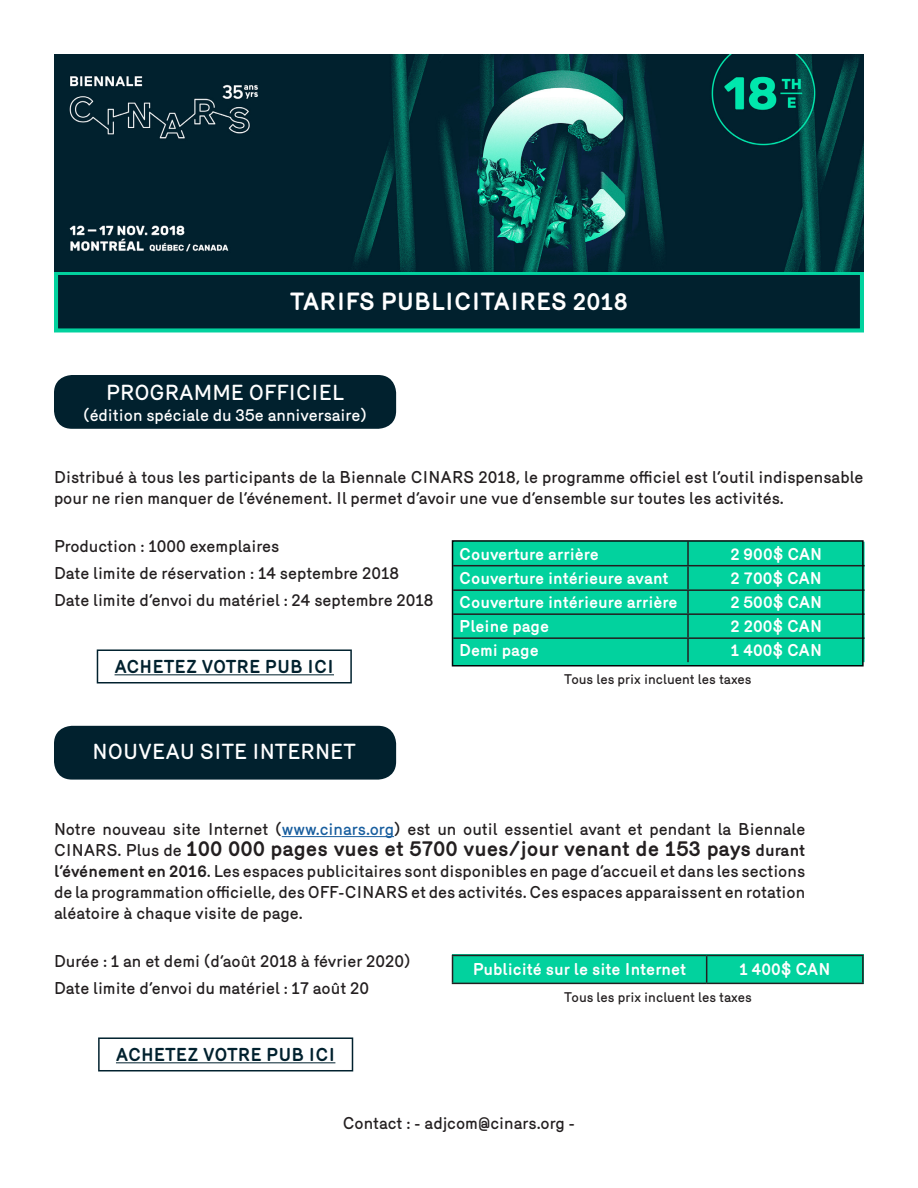
<style>
.page{position:relative;width:918px;height:1188px;background:#fff}
.page>*{position:absolute;margin:0;border:0;box-sizing:border-box;transform-origin:0 0}
.t1{font:700 24px "Mercury";color:#fff}
.t2{font:700 21px "Mercury";color:#231f20}
.t3{font:500 21px "Mercury";color:#fff}
.t4{font:700 18px "Mercury";color:#01212e}
.t5{font:500 16.5px/21px "Mercury";color:#231f20}
.t6{font:700 16.5px "Mercury";color:#fff}
.t7{font:500 16.5px "Mercury";color:#fff}
.t8{font:500 13.5px "Mercury";color:#231f20}
.s1{color:#175d9e}
.s2{font-weight:500;font-size:16.5px}
.s3{font-size:16.5px}
.s4{font-weight:700}
</style>
<div class="page">
<div style="left:54px;top:375px;width:342px;height:54px;background:#01212e;border-radius:18px"></div>
<div style="left:54px;top:726px;width:342px;height:54px;background:#01212e;border-radius:18px"></div>
<div style="left:455px;top:542px;width:410px;height:120px;background:#02d29e"></div>
<hr style="left:687px;top:542px;width:2px;height:23px;background:#231f20">
<hr style="left:453px;top:565px;width:235px;height:1px;background:#231f20">
<hr style="left:688px;top:565px;width:177px;height:1px;background:#231f20">
<hr style="left:687px;top:566px;width:2px;height:23px;background:#231f20">
<hr style="left:453px;top:589px;width:235px;height:2px;background:#231f20">
<hr style="left:688px;top:589px;width:177px;height:2px;background:#231f20">
<hr style="left:687px;top:591px;width:2px;height:22px;background:#231f20">
<hr style="left:453px;top:613px;width:235px;height:2px;background:#231f20">
<hr style="left:688px;top:613px;width:177px;height:2px;background:#231f20">
<hr style="left:687px;top:615px;width:2px;height:22px;background:#231f20">
<hr style="left:453px;top:637px;width:235px;height:2px;background:#231f20">
<hr style="left:688px;top:637px;width:177px;height:2px;background:#231f20">
<hr style="left:687px;top:639px;width:2px;height:23px;background:#231f20">
<div style="left:452px;top:540px;width:412px;height:126px;border:2px solid #020608"></div>
<hr style="left:116px;top:1062px;width:219px;height:1px;background:#01212e">
<div style="left:98px;top:1037px;width:255px;height:34px;border:2px solid #01212e"></div>
<div style="left:56px;top:273px;width:806px;height:57px;background:#01212e"></div>
<div style="left:54px;top:271px;width:810px;height:61px;border:4px solid #02d29e"></div>
<hr style="left:115px;top:674px;width:219px;height:1px;background:#01212e">
<div style="left:97px;top:649px;width:255px;height:35px;border:2px solid #01212e"></div>
<hr style="left:282px;top:836px;width:112px;height:1px;background:#175d9e">
<hr style="left:707px;top:955px;width:157px;height:1px;background:#231f20">
<svg style="left:452px;top:955px;width:410px;height:28px;background:#04c695"></svg>
<hr style="left:862px;top:956px;width:2px;height:27px;background:#231f20">
<hr style="left:452px;top:983px;width:255px;height:1px;background:#231f20">
<hr style="left:707px;top:983px;width:157px;height:1px;background:#231f20">
<img style="left:54px;top:54px;width:810px;height:217px">
<p class="t1" style="left:290px;top:288px;width:339px">TARIFS PUBLICITAIRES 2018</p>
<p class="t3" style="left:106px;top:381px;width:239px">PROGRAMME OFFICIEL</p>
<p class="t7" style="left:83px;top:406px;width:285px">(édition spéciale du 35e anniversaire)</p>
<p class="t5" style="left:54px;top:467px;width:811px">Distribué à tous les participants de la Biennale CINARS 2018, le programme officiel est l’outil indispensable pour ne rien manquer de l’événement. Il permet d’avoir une vue d’ensemble sur toutes les activités.</p>
<p class="t5" style="left:54px;top:536px;width:227px">Production : 1000 exemplaires</p>
<p class="t5" style="left:54px;top:563px;width:347px">Date limite de réservation : 14 septembre 2018</p>
<p class="t5" style="left:54px;top:590px;width:381px">Date limite d’envoi du matériel : 24 septembre 2018</p>
<p class="t6" style="left:459px;top:544px;width:141px">Couverture arrière</p>
<p class="t6" style="left:730px;top:544px;width:93px">2 900$ CAN</p>
<p class="t6" style="left:459px;top:568px;width:211px">Couverture intérieure avant</p>
<p class="t6" style="left:731px;top:568px;width:93px">2 700$ CAN</p>
<p class="t6" style="left:459px;top:593px;width:220px">Couverture intérieure arrière</p>
<p class="t6" style="left:730px;top:593px;width:93px">2 500$ CAN</p>
<p class="t6" style="left:459px;top:617px;width:91px">Pleine page</p>
<p class="t6" style="left:730px;top:617px;width:93px">2 200$ CAN</p>
<p class="t6" style="left:459px;top:641px;width:81px">Demi page</p>
<p class="t6" style="left:731px;top:641px;width:93px">1 400$ CAN</p>
<p class="t8" style="left:564px;top:672px;width:189px">Tous les prix incluent les taxes</p>
<p class="t4" style="left:115px;top:656px;width:221px">ACHETEZ VOTRE PUB ICI</p>
<p class="t3" style="left:93px;top:740px;width:265px">NOUVEAU SITE INTERNET</p>
<p class="t5" style="left:54px;top:818px;width:753px">Notre nouveau site Internet (<span class="s1">www.cinars.org</span>) est un outil essentiel avant et pendant la Biennale</p>
<p class="t2" style="left:54px;top:836px;width:753px"><span class="s2">CINARS. Plus de</span> 100 000 pages vues et 5700 vues/jour venant de 153 pays <span class="s3">durant</span></p>
<p class="t5" style="left:54px;top:860px;width:753px;text-align:justify"><span class="s4">l’événement en 2016</span>. Les espaces publicitaires sont disponibles en page d’accueil et dans les sections de la programmation officielle, des OFF-CINARS et des activités. Ces espaces apparaissent en rotation aléatoire à chaque visite de page.</p>
<p class="t5" style="left:54px;top:950px;width:358px">Durée : 1 an et demi (d’août 2018 à février 2020)</p>
<p class="t5" style="left:54px;top:977px;width:317px">Date limite d’envoi du matériel : 17 août 20</p>
<p class="t6" style="left:473px;top:960px;width:215px">Publicité sur le site Internet</p>
<p class="t6" style="left:739px;top:960px;width:93px">1 400$ CAN</p>
<p class="t8" style="left:564px;top:989px;width:189px">Tous les prix incluent les taxes</p>
<p class="t4" style="left:116px;top:1044px;width:221px">ACHETEZ VOTRE PUB ICI</p>
<p class="t5" style="left:343px;top:1112px;width:234px">Contact : - adjcom@cinars.org -</p>
</div>
